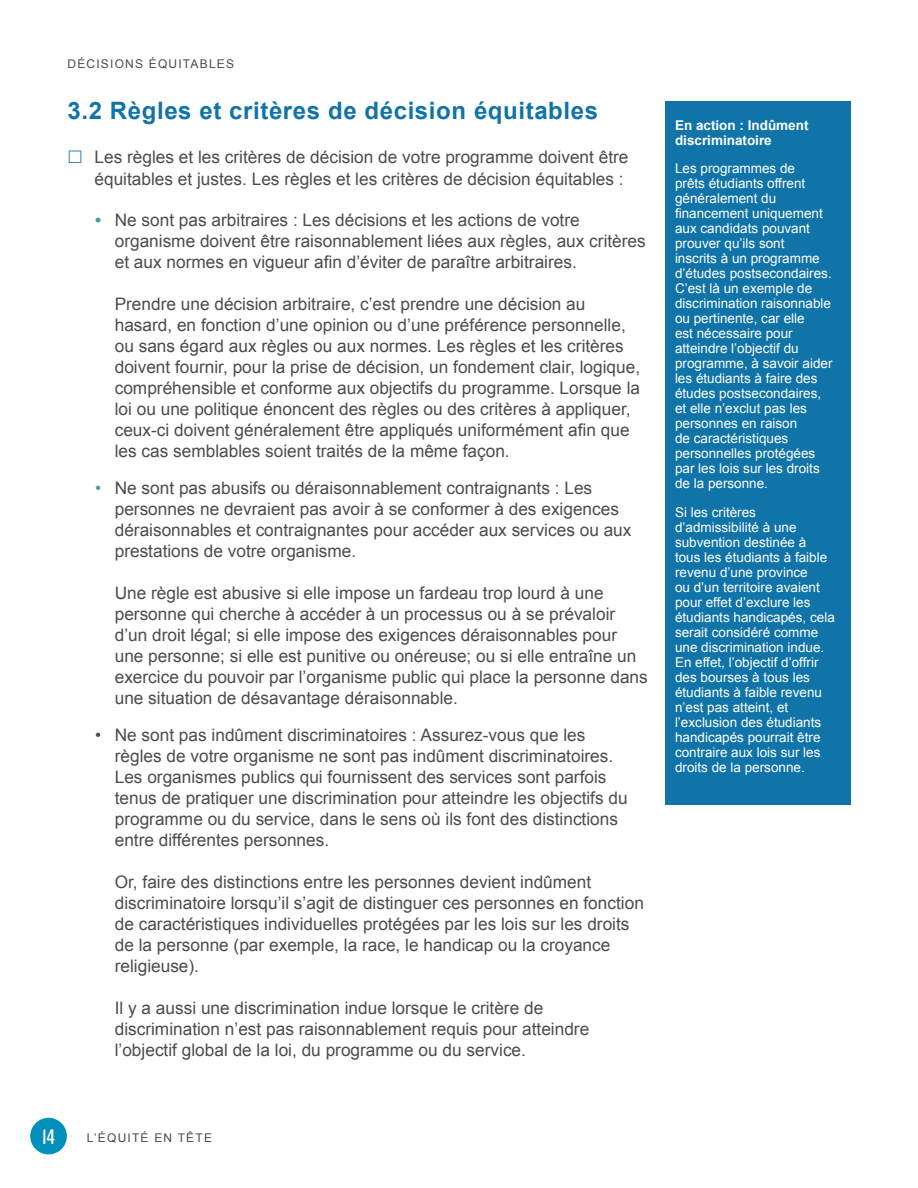
<style>
.page{position:relative;width:918px;height:1188px;background:#fff}
.page>*{position:absolute;margin:0;border:0;box-sizing:border-box;transform-origin:0 0}
.t1{font:700 24px "Arial";letter-spacing:.025em;color:#1074a8}
.t2{font:600 21px "Rift Soft";color:#fff}
.t3{font:17.25px/21px "Arial";color:#4b4c4d}
.t4{font:13.5px/15px "Arial";color:#fff}
.t5{font:700 13.5px/15px "Arial";color:#fff}
.t6{font:12px "Arial";letter-spacing:.1em;color:#4b4c4d}
.s1{font-weight:700;color:#459e9c}
.s2{color:#459e9c}
</style>
<div class="page">
<div style="left:30px;top:1118px;width:37px;height:36px;background:#0090ba;border-radius:50%"></div>
<div style="left:665px;top:101px;width:185px;height:704px;background:#1074a8"></div>
<p class="t6" style="left:68px;top:56px;width:168px">DÉCISIONS ÉQUITABLES</p>
<h1 class="t1" style="left:68px;top:94px;width:532px">3.2 Règles et critères de décision équitables</h1>
<p class="t3" style="left:94px;top:146px;width:536px;line-height:22.5px">Les règles et les critères de décision de votre programme doivent être équitables et justes. Les règles et les critères de décision équitables :</p>
<p class="t3" style="left:115px;top:209px;width:533px;text-indent:-19px"><span class="s1">•</span> Ne sont pas arbitraires : Les décisions et les actions de votre organisme doivent être raisonnablement liées aux règles, aux critères et aux normes en vigueur afin d’éviter de paraître arbitraires.</p>
<p class="t3" style="left:115px;top:293px;width:527px">Prendre une décision arbitraire, c’est prendre une décision au hasard, en fonction d’une opinion ou d’une préférence personnelle, ou sans égard aux règles ou aux normes. Les règles et les critères doivent fournir, pour la prise de décision, un fondement clair, logique, compréhensible et conforme aux objectifs du programme. Lorsque la loi ou une politique énoncent des règles ou des critères à appliquer, ceux-ci doivent généralement être appliqués uniformément afin que les cas semblables soient traités de la même façon.</p>
<p class="t3" style="left:115px;top:477px;width:518px;text-indent:-19px"><span class="s2">•</span> Ne sont pas abusifs ou déraisonnablement contraignants : Les personnes ne devraient pas avoir à se conformer à des exigences déraisonnables et contraignantes pour accéder aux services ou aux prestations de votre organisme.</p>
<p class="t3" style="left:115px;top:582px;width:535px">Une règle est abusive si elle impose un fardeau trop lourd à une personne qui cherche à accéder à un processus ou à se prévaloir d’un droit légal; si elle impose des exigences déraisonnables pour une personne; si elle est punitive ou onéreuse; ou si elle entraîne un exercice du pouvoir par l’organisme public qui place la personne dans une situation de désavantage déraisonnable.</p>
<p class="t3" style="left:115px;top:725px;width:514px;text-indent:-19px">• Ne sont pas indûment discriminatoires : Assurez-vous que les règles de votre organisme ne sont pas indûment discriminatoires.<br>Les organismes publics qui fournissent des services sont parfois tenus de pratiquer une discrimination pour atteindre les objectifs du programme ou du service, dans le sens où ils font des distinctions entre différentes personnes.</p>
<p class="t3" style="left:115px;top:872px;width:531px">Or, faire des distinctions entre les personnes devient indûment discriminatoire lorsqu’il s’agit de distinguer ces personnes en fonction de caractéristiques individuelles protégées par les lois sur les droits de la personne (par exemple, la race, le handicap ou la croyance religieuse).</p>
<p class="t3" style="left:115px;top:998px;width:476px">Il y a aussi une discrimination indue lorsque le critère de discrimination n’est pas raisonnablement requis pour atteindre l’objectif global de la loi, du programme ou du service.</p>
<p class="t5" style="left:675px;top:118px;width:135px">En action : Indûment discriminatoire</p>
<p class="t4" style="left:675px;top:161px;width:159px">Les programmes de<br>prêts étudiants offrent généralement du financement uniquement aux candidats pouvant prouver qu’ils sont<br>inscrits à un programme d’études postsecondaires.<br>C’est là un exemple de discrimination raisonnable ou pertinente, car elle<br>est nécessaire pour atteindre l’objectif du programme, à savoir aider les étudiants à faire des études postsecondaires, et elle n’exclut pas les personnes en raison<br>de caractéristiques personnelles protégées par les lois sur les droits de la personne.</p>
<p class="t4" style="left:675px;top:505px;width:161px">Si les critères d’admissibilité à une subvention destinée à tous les étudiants à faible revenu d’une province<br>ou d’un territoire avaient pour effet d’exclure les étudiants handicapés, cela serait considéré comme une discrimination indue.<br>En effet, l’objectif d’offrir des bourses à tous les étudiants à faible revenu n’est pas atteint, et l’exclusion des étudiants handicapés pourrait être contraire aux lois sur les droits de la personne.</p>
<p class="t2" style="left:42px;top:1122px;width:14px">14</p>
<p class="t6" style="left:87px;top:1130px;width:127px">L’ÉQUITÉ EN TÊTE</p>
</div>
